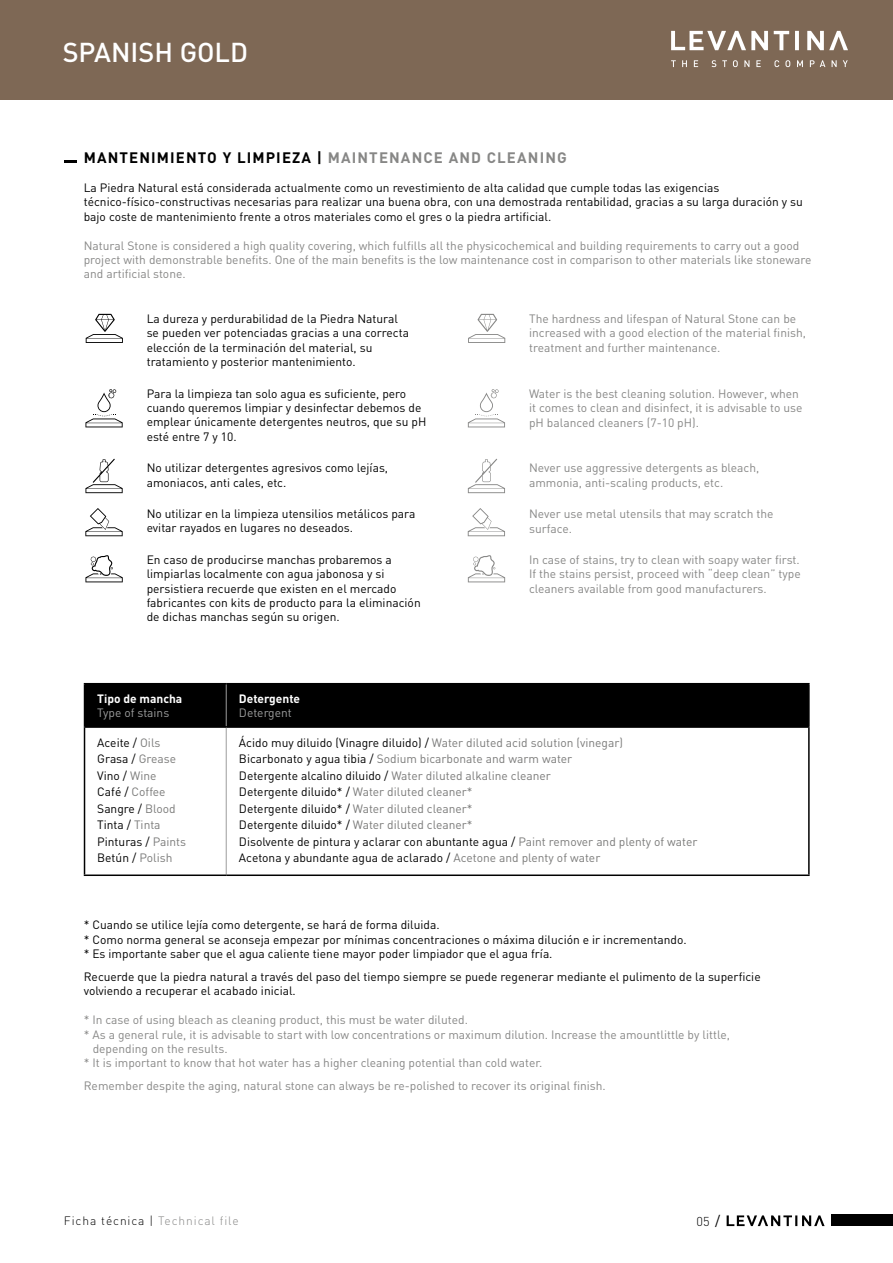
<style>
.page{position:relative;width:893px;height:1263px;background:#fff}
.page>*{position:absolute;margin:0;border:0;box-sizing:border-box;transform-origin:0 0}
.t1{font:500 27px "DIN";color:#fff}
.t2{font:700 15px "DIN";letter-spacing:.075em;color:#000}
.t3{font:300 12.75px "DIN";color:#000}
.t4{font:12px/14.4px "DIN";color:#000}
.t5{font:12px/14.4px "DIN";color:#878786}
.t6{font:300 12px "DIN";letter-spacing:.075em;color:#000}
.t7{font:700 12px "DIN";color:#fff}
.t8{font:12px "DIN";color:#9c9d9d}
.s1{color:#878786}
.s2{color:#7b7b7a}
.s3{font-family:"DIN Regular Alternate";font-weight:400;font-size:14.25px}
</style>
<div class="page">
<div style="left:0;top:0;width:893px;height:100px;background:#7e6855"></div>
<svg style="left:64px;top:160px;width:13px;height:3px"></svg>
<div style="left:831px;top:1215px;width:62px;height:11px;background:#000"></div>
<svg style="left:727px;top:1215px;width:98px;height:11px"></svg>
<svg style="left:86px;top:314px;width:37px;height:29px"></svg>
<svg style="left:468px;top:314px;width:37px;height:29px"></svg>
<svg style="left:85px;top:389px;width:38px;height:38px"></svg>
<svg style="left:468px;top:389px;width:37px;height:38px"></svg>
<svg style="left:85px;top:459px;width:38px;height:34px"></svg>
<svg style="left:468px;top:459px;width:37px;height:34px"></svg>
<svg style="left:85px;top:508px;width:38px;height:28px"></svg>
<svg style="left:468px;top:508px;width:37px;height:28px"></svg>
<svg style="left:85px;top:555px;width:38px;height:27px"></svg>
<svg style="left:468px;top:555px;width:37px;height:27px"></svg>
<div style="left:85px;top:684px;width:723px;height:42px;background:#000"></div>
<hr style="left:84px;top:728px;width:1px;height:146px;background:#000">
<hr style="left:226px;top:728px;width:1px;height:146px;background:#9c9d9d">
<hr style="left:84px;top:683px;width:142px;height:1px;background:#000">
<hr style="left:84px;top:684px;width:1px;height:42px;background:#000">
<hr style="left:226px;top:683px;width:584px;height:1px;background:#000">
<hr style="left:226px;top:684px;width:1px;height:42px;background:#9c9d9d">
<hr style="left:808px;top:728px;width:2px;height:146px;background:#000">
<hr style="left:84px;top:874px;width:142px;height:2px;background:#000">
<hr style="left:226px;top:874px;width:584px;height:2px;background:#000">
<hr style="left:808px;top:684px;width:2px;height:42px;background:#000">
<hr style="left:84px;top:726px;width:142px;height:2px;background:#000">
<hr style="left:226px;top:726px;width:584px;height:2px;background:#000">
<img style="left:671px;top:30px;width:177px;height:38px">
<h1 class="t1" style="left:63px;top:34px;width:187px">SPANISH GOLD</h1>
<p class="t2" style="left:84px;top:147px;width:484px">MANTENIMIENTO Y LIMPIEZA | <span class="s1">MAINTENANCE AND CLEANING</span></p>
<p class="t4" style="left:84px;top:181px;width:721px">La Piedra Natural está considerada actualmente como un revestimiento de alta calidad que cumple todas las exigencias técnico-físico-constructivas necesarias para realizar una buena obra, con una demostrada rentabilidad, gracias a su larga duración y su bajo coste de mantenimiento frente a otros materiales como el gres o la piedra artificial.</p>
<p class="t5" style="left:84px;top:238px;width:729px">Natural Stone is considered a high quality covering, which fulfills all the physicochemical and building requirements to carry out a good project with demonstrable benefits. One of the main benefits is the low maintenance cost in comparison to other materials like stoneware and artificial stone.</p>
<p class="t4" style="left:147px;top:312px;width:264px">La dureza y perdurabilidad de la Piedra Natural se pueden ver potenciadas gracias a una correcta elección de la terminación del material, su tratamiento y posterior mantenimiento.</p>
<p class="t4" style="left:147px;top:386px;width:281px">Para la limpieza tan solo agua es suficiente, pero cuando queremos limpiar y desinfectar debemos de emplear únicamente detergentes neutros, que su pH esté entre 7 y 10.</p>
<p class="t4" style="left:147px;top:461px;width:243px">No utilizar detergentes agresivos como lejías, amoniacos, anti cales, etc.</p>
<p class="t4" style="left:147px;top:507px;width:270px">No utilizar en la limpieza utensilios metálicos para evitar rayados en lugares no deseados.</p>
<p class="t4" style="left:147px;top:552px;width:276px">En caso de producirse manchas probaremos a limpiarlas localmente con agua jabonosa y si persistiera recuerde que existen en el mercado fabricantes con kits de producto para la eliminación de dichas manchas según su origen.</p>
<p class="t5" style="left:529px;top:312px;width:278px">The hardness and lifespan of Natural Stone can be increased with a good election of the material finish, treatment and further maintenance.</p>
<p class="t5" style="left:529px;top:387px;width:275px">Water is the best cleaning solution. However, when it comes to clean and disinfect, it is advisable to use pH balanced cleaners (7-10 pH).</p>
<p class="t5" style="left:529px;top:461px;width:232px">Never use aggressive detergents as bleach, ammonia, anti-scaling products, etc.</p>
<p class="t5" style="left:529px;top:507px;width:246px">Never use metal utensils that may scratch the surface.</p>
<p class="t5" style="left:529px;top:553px;width:273px;text-align:justify">In case of stains, try to clean with soapy water first.<br>If the stains persist, proceed with “deep clean” type cleaners available from good manufacturers.</p>
<p class="t7" style="left:97px;top:691px;width:87px">Tipo de mancha</p>
<p class="t8" style="left:97px;top:706px;width:74px">Type of stains</p>
<p class="t7" style="left:239px;top:691px;width:63px">Detergente</p>
<p class="t8" style="left:239px;top:706px;width:54px">Detergent</p>
<p class="t4" style="left:97px;top:734px;width:90px;line-height:16.5px">Aceite / <span class="s2">Oils<br></span>Grasa / <span class="s2">Grease<br></span>Vino / <span class="s2">Wine<br></span>Café / <span class="s2">Coffee<br></span>Sangre / <span class="s2">Blood<br></span>Tinta / <span class="s2">Tinta<br></span>Pinturas / <span class="s2">Paints<br></span>Betún / <span class="s2">Polish</span></p>
<p class="t4" style="left:239px;top:734px;width:460px;line-height:16.5px">Ácido muy diluido (Vinagre diluido) / <span class="s2">Water diluted acid solution (vinegar)<br></span>Bicarbonato y agua tibia / <span class="s2">Sodium bicarbonate and warm water<br></span>Detergente alcalino diluido / <span class="s2">Water diluted alkaline cleaner<br></span>Detergente diluido* / <span class="s2">Water diluted cleaner*<br></span>Detergente diluido* / <span class="s2">Water diluted cleaner*<br></span>Detergente diluido* / <span class="s2">Water diluted cleaner*<br></span>Disolvente de pintura y aclarar con abuntante agua / <span class="s2">Paint remover and plenty of water </span>Acetona y abundante agua de aclarado / <span class="s2">Acetone and plenty of water</span></p>
<p class="t4" style="left:84px;top:918px;width:604px">* Cuando se utilice lejía como detergente, se hará de forma diluida.<br>* Como norma general se aconseja empezar por mínimas concentraciones o máxima dilución e ir incrementando. * Es importante saber que el agua caliente tiene mayor poder limpiador que el agua fría.</p>
<p class="t4" style="left:84px;top:969px;width:678px">Recuerde que la piedra natural a través del paso del tiempo siempre se puede regenerar mediante el pulimento de la superficie volviendo a recuperar el acabado inicial.</p>
<p class="t5" style="left:84px;top:1013px;width:386px">* In case of using bleach as cleaning product, this must be water diluted.</p>
<p class="t5" style="left:84px;top:1027px;width:648px">* As a general rule, it is advisable to start with low concentrations or maximum dilution. Increase the amountlittle by little,</p>
<p class="t5" style="left:93px;top:1041px;width:136px">depending on the results.</p>
<p class="t5" style="left:84px;top:1056px;width:460px">* It is important to know that hot water has a higher cleaning potential than cold water.</p>
<p class="t5" style="left:84px;top:1079px;width:524px">Remember despite the aging, natural stone can always be re-polished to recover its original finish.</p>
<p class="t6" style="left:64px;top:1213px;width:176px">Ficha técnica | <span class="s1">Technical file</span></p>
<p class="t3" style="left:696px;top:1213px;width:25px">05 <span class="s3">/</span></p>
</div>
